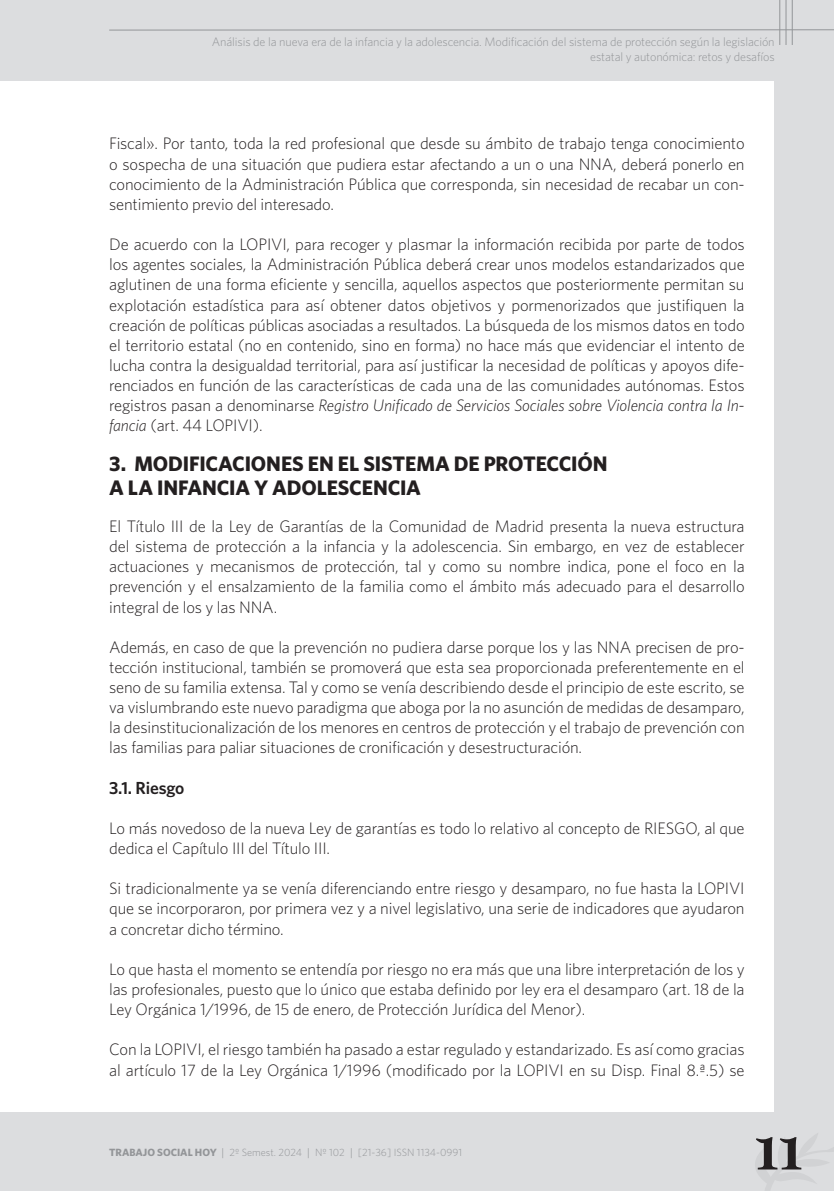
<style>
.page{position:relative;width:834px;height:1191px;background:#fff}
.page>*{position:absolute;margin:0;border:0;box-sizing:border-box;transform-origin:0 0}
.t1{font:700 52.5px "Miller Text";color:#231f20}
.t2{font:700 21px/24.5px "Whitney";letter-spacing:-.01em;color:#231f20}
.t3{font:600 17.5px "Whitney";letter-spacing:-.01em;color:#231f20}
.t4{font:300 16.62px/20.1px "Whitney";letter-spacing:-.01em;color:#231f20;text-align:justify}
.t5{font:300 12.25px/14.7px "Whitney";letter-spacing:-.01em;color:#939598;text-align:right}
.t6{font:300 10.5px "Whitney";color:#939598}
.s1{font-style:italic}
.s2{font-weight:700}
.s3{font-family:"Miller Text";font-weight:400}
</style>
<div class="page">
<div style="left:0;top:0;width:833px;height:1191px;background:#dcdddf"></div>
<div style="left:0;top:81px;width:774px;height:1030px;background:#fff"></div>
<svg style="left:755px;top:1133px;width:78px;height:58px"></svg>
<hr style="left:791px;top:0;width:1px;height:45px;background:#939598">
<hr style="left:779px;top:0;width:1px;height:45px;background:#939598">
<hr style="left:785px;top:0;width:1px;height:45px;background:#939598">
<hr style="left:109px;top:29px;width:724px;height:1px;background:#939598">
<p class="t5" style="left:212px;top:34px;width:564px">Análisis de la nueva era de la infancia y la adolescencia. Modificación del sistema de protección según la legislación estatal y autonómica: retos y desafíos</p>
<p class="t4" style="left:109px;top:133px;width:637px">Fiscal». Por tanto, toda la red profesional que desde su ámbito de trabajo tenga conocimiento o sospecha de una situación que pudiera estar afectando a un o una NNA, deberá ponerlo en conocimiento de la Administración Pública que corresponda, sin necesidad de recabar un con&shy;sentimiento previo del interesado.</p>
<p class="t4" style="left:109px;top:234px;width:637px">De acuerdo con la LOPIVI, para recoger y plasmar la información recibida por parte de todos los agentes sociales, la Administración Pública deberá crear unos modelos estandarizados que aglutinen de una forma eficiente y sencilla, aquellos aspectos que posteriormente permitan su explotación estadística para así obtener datos objetivos y pormenorizados que justifiquen la creación de políticas públicas asociadas a resultados. La búsqueda de los mismos datos en todo el territorio estatal (no en contenido, sino en forma) no hace más que evidenciar el intento de lucha contra la desigualdad territorial, para así justificar la necesidad de políticas y apoyos dife&shy;renciados en función de las características de cada una de las comunidades autónomas. Estos registros pasan a denominarse <span class="s1">Registro Unificado de Servicios Sociales sobre Violencia contra la In&shy;fancia</span> (art. 44 LOPIVI).</p>
<p class="t2" style="left:109px;top:450px;width:499px">3. MODIFICACIONES EN EL SISTEMA DE PROTECCIÓN<br>A LA INFANCIA Y ADOLESCENCIA</p>
<p class="t4" style="left:109px;top:515px;width:637px">El Título III de la Ley de Garantías de la Comunidad de Madrid presenta la nueva estructura del sistema de protección a la infancia y la adolescencia. Sin embargo, en vez de establecer actuaciones y mecanismos de protección, tal y como su nombre indica, pone el foco en la prevención y el ensalzamiento de la familia como el ámbito más adecuado para el desarrollo integral de los y las NNA.</p>
<p class="t4" style="left:109px;top:636px;width:637px">Además, en caso de que la prevención no pudiera darse porque los y las NNA precisen de pro&shy;tección institucional, también se promoverá que esta sea proporcionada preferentemente en el seno de su familia extensa. Tal y como se venía describiendo desde el principio de este escrito, se va vislumbrando este nuevo paradigma que aboga por la no asunción de medidas de desamparo, la desinstitucionalización de los menores en centros de protección y el trabajo de prevención con las familias para paliar situaciones de cronificación y desestructuración.</p>
<p class="t3" style="left:109px;top:776px;width:77px">3.1. Riesgo</p>
<p class="t4" style="left:109px;top:817px;width:637px">Lo más novedoso de la nueva Ley de garantías es todo lo relativo al concepto de RIESGO, al que dedica el Capítulo III del Título III.</p>
<p class="t4" style="left:109px;top:878px;width:636px">Si tradicionalmente ya se venía diferenciando entre riesgo y desamparo, no fue hasta la LOPIVI que se incorporaron, por primera vez y a nivel legislativo, una serie de indicadores que ayudaron a concretar dicho término.</p>
<p class="t4" style="left:109px;top:958px;width:637px">Lo que hasta el momento se entendía por riesgo no era más que una libre interpretación de los y las profesionales, puesto que lo único que estaba definido por ley era el desamparo (art. 18 de la Ley Orgánica 1/1996, de 15 de enero, de Protección Jurídica del Menor).</p>
<p class="t4" style="left:109px;top:1039px;width:636px">Con la LOPIVI, el riesgo también ha pasado a estar regulado y estandarizado. Es así como gracias al artículo 17 de la Ley Orgánica 1/1996 (modificado por la LOPIVI en su Disp. Final 8.ª.5) se</p>
<p class="t6" style="left:109px;top:1145px;width:354px"><span class="s2">TRABAJO SOCIAL HOY</span> <span class="s3">|</span> 2º Semest. 2024 <span class="s3">|</span> Nº 102 <span class="s3">|</span> [21-36] ISSN 1134-0991</p>
<h1 class="t1" style="left:754px;top:1120px;width:49px">11</h1>
</div>
